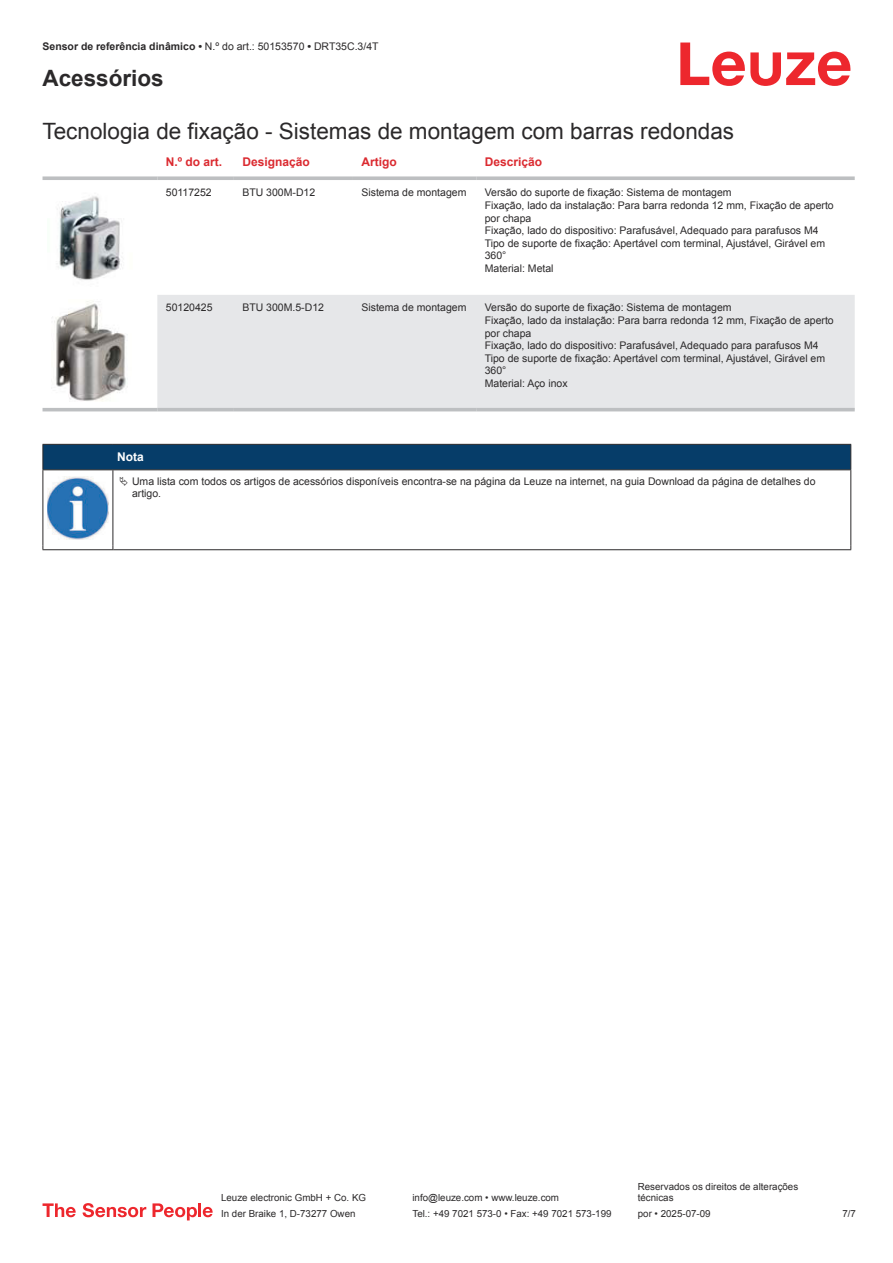
<style>
.page{position:relative;width:893px;height:1263px;background:#fff}
.page>*{position:absolute;margin:0;border:0;box-sizing:border-box;transform-origin:0 0}
.t1{font:22.5px "Arial";color:#2b292a}
.t2{font:700 22.5px "Arial";color:#2b292a}
.t3{font:700 12px "Arial";color:#db2a30}
.t4{font:700 12px "Arial";color:#fff}
.t5{font:10.5px/12.6px "Arial";color:#2b292a}
.t6{font:9.75px/11.7px "Arial";color:#2b292a}
.s1{font-weight:700}
</style>
<div class="page">
<svg style="left:680px;top:43px;width:170px;height:43px"></svg>
<div style="left:157px;top:295px;width:698px;height:113px;background:#e6e7e9"></div>
<svg style="left:43px;top:176px;width:114px;height:4px"></svg>
<svg style="left:157px;top:176px;width:77px;height:4px"></svg>
<svg style="left:234px;top:176px;width:119px;height:4px"></svg>
<svg style="left:353px;top:176px;width:123px;height:4px"></svg>
<svg style="left:476px;top:176px;width:379px;height:4px;background:#c4c6c8"></svg>
<hr style="left:43px;top:408px;width:114px;height:3px;background:#bdbfc1">
<hr style="left:157px;top:408px;width:77px;height:3px;background:#bdbfc1">
<hr style="left:234px;top:408px;width:119px;height:3px;background:#bdbfc1">
<hr style="left:353px;top:408px;width:123px;height:3px;background:#bdbfc1">
<hr style="left:476px;top:408px;width:379px;height:3px;background:#bdbfc1">
<img style="left:57px;top:196px;width:65px;height:84px">
<img style="left:54px;top:301px;width:74px;height:100px">
<svg style="left:44px;top:470px;width:806px;height:79px"></svg>
<div style="left:43px;top:444px;width:808px;height:26px;background:#063d69"></div>
<hr style="left:113px;top:469px;width:738px;height:1px;background:#2b292a">
<hr style="left:43px;top:470px;width:1px;height:75px;background:#2b292a">
<hr style="left:113px;top:470px;width:1px;height:75px;background:#2b292a">
<hr style="left:850px;top:470px;width:1px;height:75px;background:#2b292a">
<hr style="left:43px;top:549px;width:70px;height:1px;background:#2b292a">
<hr style="left:113px;top:549px;width:738px;height:1px;background:#2b292a">
<img style="left:47px;top:476px;width:61px;height:63px">
<div style="left:115px;top:471px;width:734px;height:33px;background:#fff"></div>
<svg style="left:43px;top:1203px;width:33px;height:14px"></svg>
<svg style="left:83px;top:1203px;width:63px;height:14px"></svg>
<svg style="left:153px;top:1203px;width:44px;height:17px"></svg>
<hr style="left:198px;top:1203px;width:3px;height:14px;background:#ed272d">
<svg style="left:203px;top:1207px;width:10px;height:10px"></svg>
<p class="t5" style="left:43px;top:41px;width:338px"><span class="s1">Sensor de referência dinâmico •</span> N.º do art.: 50153570 <span class="s1">•</span> DRT35C.3/4T</p>
<h1 class="t2" style="left:43px;top:70px;width:123px">Acessórios</h1>
<h1 class="t1" style="left:43px;top:123px;width:693px">Tecnologia de fixação - Sistemas de montagem com barras redondas</h1>
<p class="t3" style="left:166px;top:157px;width:58px">N.º do art.</p>
<p class="t3" style="left:242px;top:157px;width:69px">Designação</p>
<p class="t3" style="left:361px;top:157px;width:37px">Artigo</p>
<p class="t3" style="left:485px;top:157px;width:59px">Descrição</p>
<p class="t5" style="left:166px;top:187px;width:47px">50117252</p>
<p class="t5" style="left:242px;top:187px;width:74px">BTU 300M-D12</p>
<p class="t5" style="left:361px;top:187px;width:107px">Sistema de montagem</p>
<p class="t5" style="left:485px;top:187px;width:350px">Versão do suporte de fixação: Sistema de montagem<br>Fixação, lado da instalação: Para barra redonda 12 mm, Fixação de aperto por chapa<br>Fixação, lado do dispositivo: Parafusável, Adequado para parafusos M4<br>Tipo de suporte de fixação: Apertável com terminal, Ajustável, Girável em 360°<br>Material: Metal</p>
<p class="t5" style="left:166px;top:302px;width:48px">50120425</p>
<p class="t5" style="left:242px;top:302px;width:83px">BTU 300M.5-D12</p>
<p class="t5" style="left:361px;top:302px;width:107px">Sistema de montagem</p>
<p class="t5" style="left:485px;top:302px;width:350px">Versão do suporte de fixação: Sistema de montagem<br>Fixação, lado da instalação: Para barra redonda 12 mm, Fixação de aperto por chapa<br>Fixação, lado do dispositivo: Parafusável, Adequado para parafusos M4<br>Tipo de suporte de fixação: Apertável com terminal, Ajustável, Girável em 360°<br>Material: Aço inox</p>
<p class="t4" style="left:117px;top:452px;width:28px">Nota</p>
<p class="t5" style="left:132px;top:476px;width:685px">Uma lista com todos os artigos de acessórios disponíveis encontra-se na página da Leuze na internet, na guia Download da página de detalhes do artigo.</p>
<p class="t6" style="left:221px;top:1193px;width:146px">Leuze electronic GmbH + Co. KG</p>
<p class="t6" style="left:412px;top:1193px;width:148px">info@leuze.com • www.leuze.com</p>
<p class="t6" style="left:638px;top:1181px;width:162px">Reservados os direitos de alterações técnicas</p>
<p class="t6" style="left:221px;top:1209px;width:136px">In der Braike 1, D-73277 Owen</p>
<p class="t6" style="left:412px;top:1209px;width:201px">Tel.: +49 7021 573-0 • Fax: +49 7021 573-199</p>
<p class="t6" style="left:638px;top:1209px;width:74px">por • 2025-07-09</p>
<p class="t6" style="left:842px;top:1209px;width:15px">7 /7</p>
</div>
